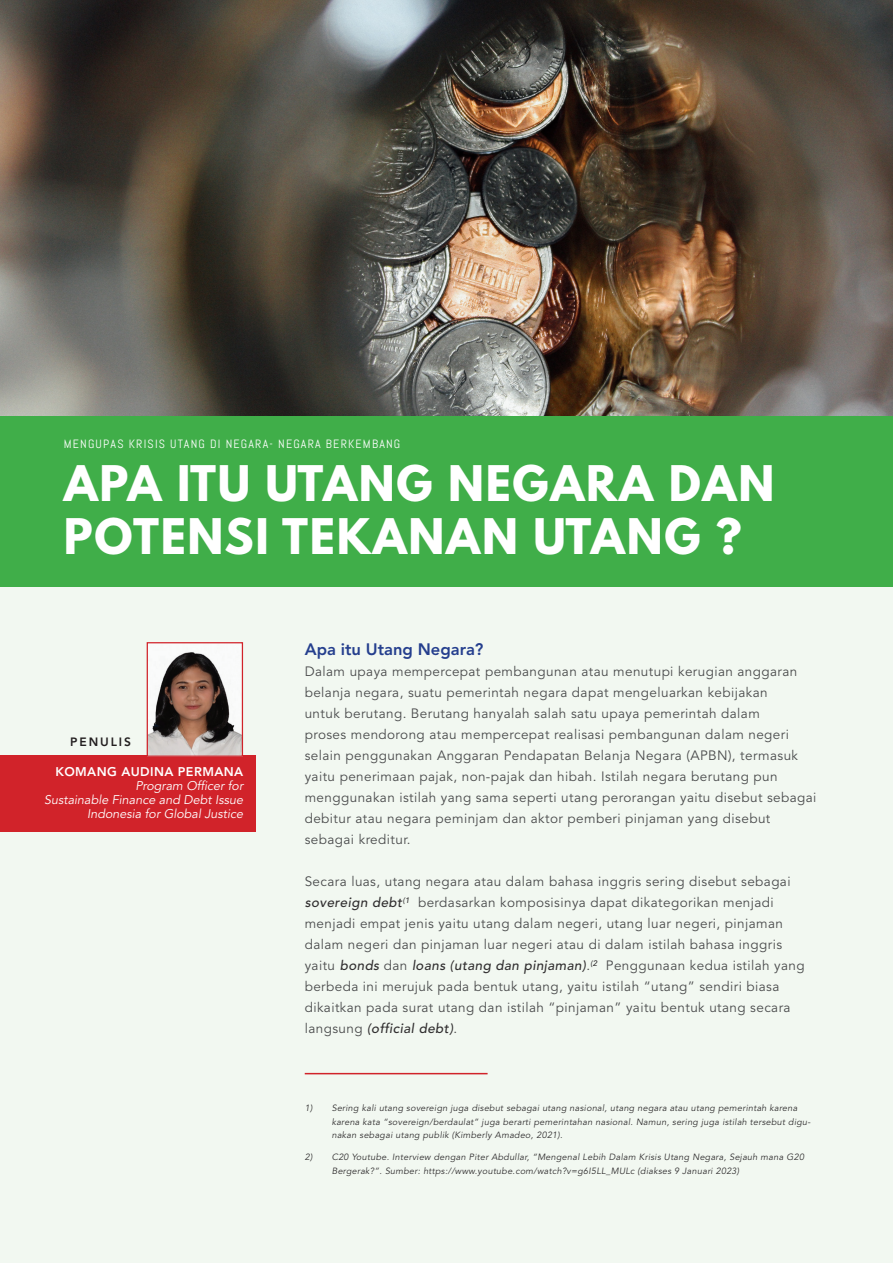
<style>
.page{position:relative;width:893px;height:1263px;background:#f2f8f1}
.page>*{position:absolute;margin:0;border:0;box-sizing:border-box;transform-origin:0 0}
.t1{font:700 43.5px/52.5px "League Spartan";letter-spacing:.04em;color:#fff}
.t2{font:800 16.5px "Avenir LT Pro";color:#253f8e}
.t3{font:13.5px/21px "Avenir LT Pro";letter-spacing:.03em;color:#4b4c4d}
.t4{font:italic 12.6px "Avenir LT Pro";color:#fff}
.t5{font:800 12.6px "Avenir LT Pro";letter-spacing:.03em;color:#fff}
.t6{font:12px "Abel";letter-spacing:.1em;color:#fff}
.t7{font:800 12px "Avenir LT Pro";letter-spacing:.16em;color:#231f20}
.t8{font:italic 9px/13.5px "Avenir LT Pro";letter-spacing:.03em;color:#312f30}
.s1{font-weight:500;font-style:italic;color:#312f30}
</style>
<div class="page">
<div style="left:0;top:416px;width:893px;height:171px;background:#40ae49"></div>
<hr style="left:305px;top:1073px;width:183px;height:1px;background:#d1232a">
<img style="left:0;top:0;width:893px;height:416px">
<div style="left:0;top:755px;width:255px;height:77px;background:#d1232a"></div>
<img style="left:149px;top:646px;width:92px;height:109px">
<div style="left:147px;top:642px;width:96px;height:115px;border:1px solid #d1232a"></div>
<p class="t6" style="left:64px;top:436px;width:338px">MENGUPAS KRISIS UTANG DI NEGARA- NEGARA BERKEMBANG</p>
<p class="t1" style="left:64px;top:457px;width:712px">APA ITU UTANG NEGARA DAN<br>POTENSI TEKANAN UTANG ?</p>
<p class="t7" style="left:70px;top:735px;width:62px">PENULIS</p>
<p class="t5" style="left:56px;top:764px;width:189px">KOMANG AUDINA PERMANA</p>
<p class="t4" style="left:135px;top:778px;width:109px">Program Officer for</p>
<p class="t4" style="left:44px;top:792px;width:200px">Sustainable Finance and Debt Issue</p>
<p class="t4" style="left:87px;top:806px;width:158px">Indonesia for Global Justice</p>
<p class="t2" style="left:305px;top:640px;width:180px">Apa itu Utang Negara?</p>
<p class="t3" style="left:305px;top:661px;width:513px">Dalam upaya mempercepat pembangunan atau menutupi kerugian anggaran belanja negara, suatu pemerintah negara dapat mengeluarkan kebijakan<br>untuk berutang. Berutang hanyalah salah satu upaya pemerintah dalam<br>proses mendorong atau mempercepat realisasi pembangunan dalam negeri selain penggunakan Anggaran Pendapatan Belanja Negara (APBN), termasuk yaitu penerimaan pajak, non-pajak dan hibah. Istilah negara berutang pun menggunakan istilah yang sama seperti utang perorangan yaitu disebut sebagai debitur atau negara peminjam dan aktor pemberi pinjaman yang disebut sebagai kreditur.</p>
<p class="t3" style="left:305px;top:871px;width:502px">Secara luas, utang negara atau dalam bahasa inggris sering disebut sebagai <span class="s1">sovereign debt</span><sup>(1</sup> berdasarkan komposisinya dapat dikategorikan menjadi menjadi empat jenis yaitu utang dalam negeri, utang luar negeri, pinjaman dalam negeri dan pinjaman luar negeri atau di dalam istilah bahasa inggris yaitu <span class="s1">bonds</span> dan <span class="s1">loans (utang dan pinjaman)</span>.<sup>(2</sup> Penggunaan kedua istilah yang berbeda ini merujuk pada bentuk utang, yaitu istilah “utang” sendiri biasa dikaitkan pada surat utang dan istilah “pinjaman” yaitu bentuk utang secara langsung <span class="s1">(official debt)</span>.</p>
<p class="t8" style="left:332px;top:1101px;width:480px;text-indent:-27px">1) Sering kali utang sovereign juga disebut sebagai utang nasional, utang negara atau utang pemerintah karena karena kata “sovereign/berdaulat” juga berarti pemerintahan nasional. Namun, sering juga istilah tersebut digu&shy;nakan sebagai utang publik (Kimberly Amadeo, 2021).</p>
<p class="t8" style="left:332px;top:1150px;width:474px;text-indent:-27px">2) C20 Youtube. Interview dengan Piter Abdullar, “Mengenal Lebih Dalam Krisis Utang Negara, Sejauh mana G20<br>Bergerak?”. Sumber: https://www.youtube.com/watch?v=g6I5LL_MULc (diakses 9 Januari 2023)</p>
</div>
